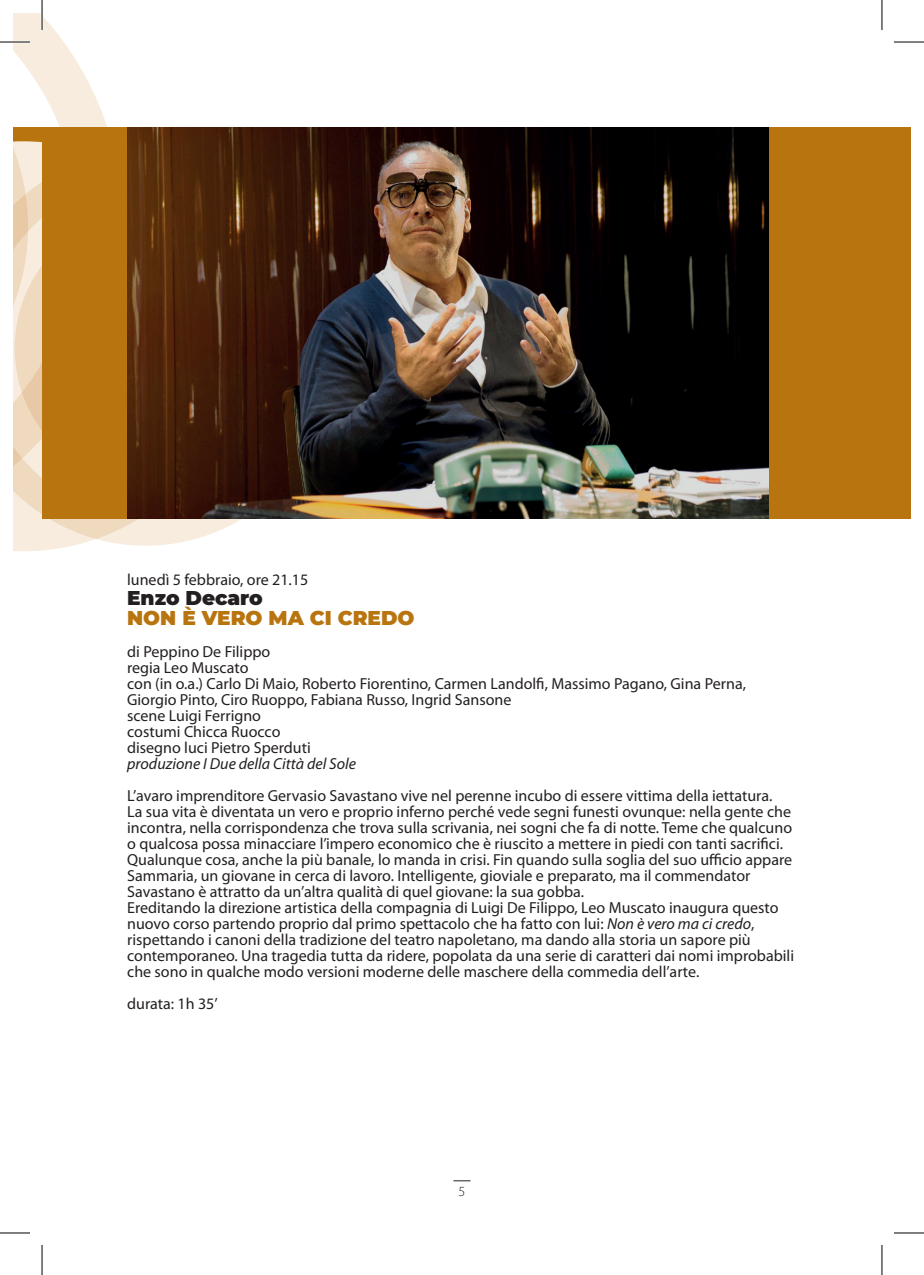
<style>
.page{position:relative;width:924px;height:1275px;background:#fff}
.page>*{position:absolute;margin:0;border:0;box-sizing:border-box;transform-origin:0 0}
.t1{font:900 20px "Montserrat";color:#b8740e}
.t2{font:900 20px "Montserrat";color:#231f20}
.t3{font:16px/16px "Myriad Pro";color:#231f20}
.t4{font:italic 16px "Myriad Pro";color:#231f20}
.t5{font:300 14px "Myriad Pro";color:#231f20}
.s1{font-style:italic}
</style>
<div class="page">
<svg style="left:453px;top:1180px;width:17px;height:1px"></svg>
<svg style="left:14px;top:14px;width:93px;height:136px;fill:#f7ecdd"></svg>
<svg style="left:14px;top:150px;width:323px;height:396px"></svg>
<div style="left:42px;top:127px;width:867px;height:391px;background:#b8740e"></div>
<img style="left:127px;top:127px;width:641px;height:391px">
<hr style="left:0;top:41px;width:30px;height:2px;background:#fff">
<hr style="left:41px;top:0;width:2px;height:30px;background:#fff">
<hr style="left:0;top:42px;width:30px;height:1px;background:#000">
<hr style="left:893px;top:42px;width:30px;height:1px;background:#000">
<hr style="left:0;top:1232px;width:30px;height:1px;background:#000">
<hr style="left:893px;top:1232px;width:30px;height:1px;background:#000">
<hr style="left:42px;top:0;width:1px;height:30px;background:#000">
<hr style="left:42px;top:1245px;width:1px;height:30px;background:#000">
<hr style="left:881px;top:0;width:1px;height:30px;background:#000">
<hr style="left:881px;top:1245px;width:1px;height:30px;background:#000">
<p class="t3" style="left:127px;top:571px;width:183px">lunedì 5 febbraio, ore 21.15</p>
<p class="t2" style="left:127px;top:583px;width:137px">Enzo Decaro</p>
<p class="t1" style="left:127px;top:603px;width:289px">NON È VERO MA CI CREDO</p>
<p class="t3" style="left:127px;top:643px;width:620px">di Peppino De Filippo<br>regia Leo Muscato<br>con (in o.a.) Carlo Di Maio, Roberto Fiorentino, Carmen Landolfi, Massimo Pagano, Gina Perna, Giorgio Pinto, Ciro Ruoppo, Fabiana Russo, Ingrid Sansone<br>scene Luigi Ferrigno<br>costumi Chicca Ruocco<br>disegno luci Pietro Sperduti</p>
<p class="t4" style="left:127px;top:754px;width:230px">produzione I Due della Città del Sole</p>
<p class="t3" style="left:127px;top:787px;width:668px">L’avaro imprenditore Gervasio Savastano vive nel perenne incubo di essere vittima della iettatura.<br>La sua vita è diventata un vero e proprio inferno perché vede segni funesti ovunque: nella gente che incontra, nella corrispondenza che trova sulla scrivania, nei sogni che fa di notte. Teme che qualcuno o qualcosa possa minacciare l’impero economico che è riuscito a mettere in piedi con tanti sacrifici.<br>Qualunque cosa, anche la più banale, lo manda in crisi. Fin quando sulla soglia del suo ufficio appare Sammaria, un giovane in cerca di lavoro. Intelligente, gioviale e preparato, ma il commendator Savastano è attratto da un’altra qualità di quel giovane: la sua gobba.<br>Ereditando la direzione artistica della compagnia di Luigi De Filippo, Leo Muscato inaugura questo nuovo corso partendo proprio dal primo spettacolo che ha fatto con lui: <span class="s1">Non è vero ma ci credo</span>, rispettando i canoni della tradizione del teatro napoletano, ma dando alla storia un sapore più contemporaneo. Una tragedia tutta da ridere, popolata da una serie di caratteri dai nomi improbabili che sono in qualche modo versioni moderne delle maschere della commedia dell’arte.</p>
<p class="t3" style="left:127px;top:995px;width:92px">durata: 1h 35’</p>
<p class="t5" style="left:458px;top:1182px;width:8px">5</p>
</div>
